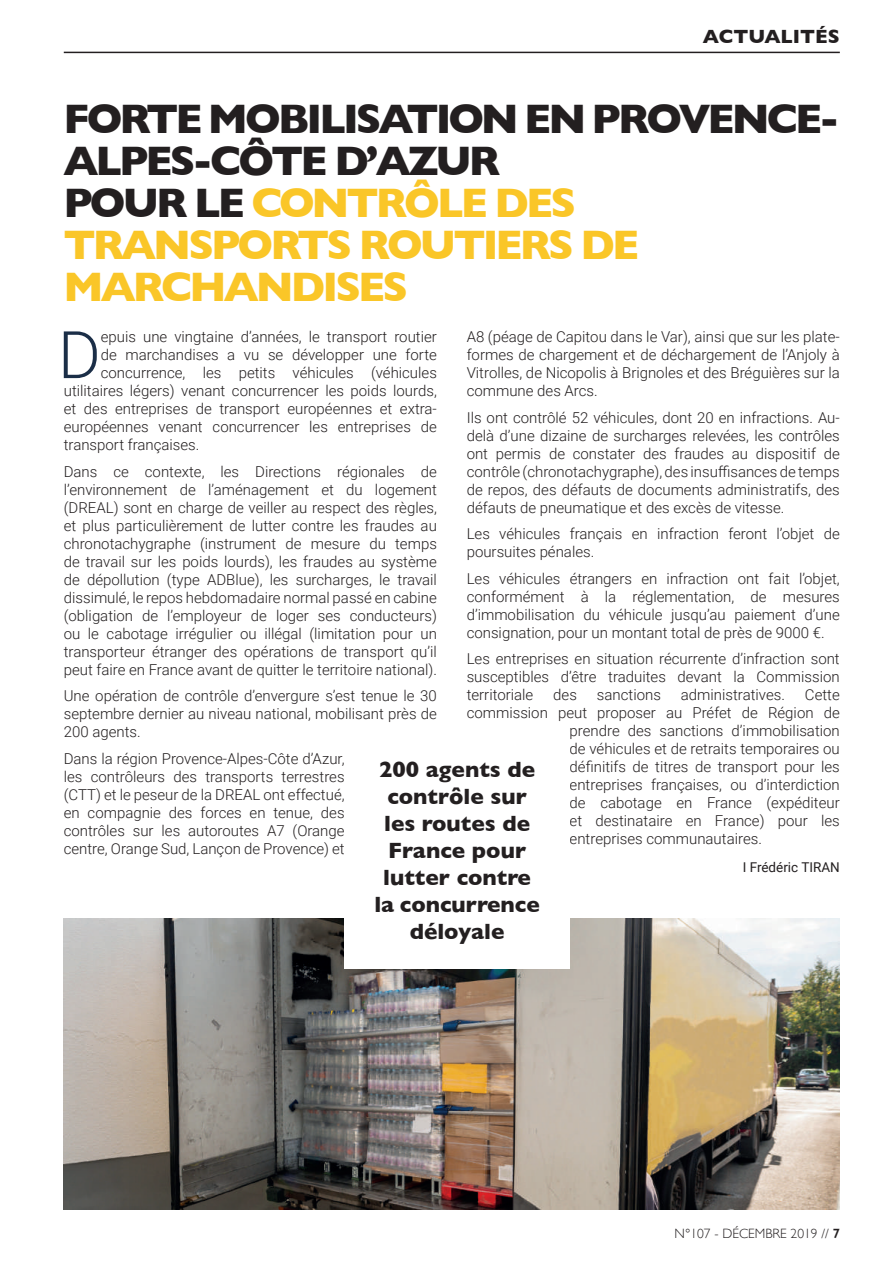
<style>
.page{position:relative;width:893px;height:1263px;background:#fff}
.page>*{position:absolute;margin:0;border:0;box-sizing:border-box;transform-origin:0 0}
.t1{font:300 65.7px "Roboto";color:#1b2e47}
.t2{font:700 42px/42px "Gill Sans";letter-spacing:-.07em;color:#231f20}
.t3{font:700 22.5px/27px "Gill Sans";color:#231f20;text-align:center}
.t4{font:700 19.5px "Gill Sans";color:#231f20}
.t5{font:300 15px/18px "Roboto";color:#231f20;text-align:justify}
.t6{font:300 13.5px "Gill Sans";color:#231f20}
.t7{font:13.5px "Roboto";color:#231f20}
.s1{color:#fac628}
.s2{font-weight:600}
</style>
<div class="page">
<hr style="left:64px;top:52px;width:776px;height:1px;background:#231f20">
<img style="left:64px;top:918px;width:776px;height:292px">
<div style="left:345px;top:732px;width:225px;height:237px;background:#fff"></div>
<h3 class="t4" style="left:703px;top:21px;width:138px">ACTUALITÉS</h3>
<h2 class="t2" style="left:63px;top:97px;width:778px">FORTE MOBILISATION EN PROVENCE-<br>ALPES-CÔTE D’AZUR<br>POUR LE <span class="s1">CONTRÔLE DES<br>TRANSPORTS ROUTIERS DE<br>MARCHANDISES</span></h2>
<h1 class="t1" style="left:58px;top:309px;width:44px">D</h1>
<p class="t5" style="left:101px;top:327px;width:337px">epuis une vingtaine d’années, le transport routier</p>
<p class="t5" style="left:467px;top:327px;width:375px">A8 (péage de Capitou dans le Var), ainsi que sur les plate&shy;formes de chargement et de déchargement de l’Anjoly à Vitrolles, de Nicopolis à Brignoles et des Bréguières sur la commune des Arcs.</p>
<p class="t5" style="left:467px;top:408px;width:375px">Ils ont contrôlé 52 véhicules, dont 20 en infractions. Au&shy;delà d’une dizaine de surcharges relevées, les contrôles ont permis de constater des fraudes au dispositif de contrôle (chronotachygraphe), des insuffisances de temps de repos, des défauts de documents administratifs, des défauts de pneumatique et des excès de vitesse.</p>
<p class="t5" style="left:467px;top:524px;width:375px">Les véhicules français en infraction feront l’objet de poursuites pénales.</p>
<p class="t5" style="left:467px;top:569px;width:375px">Les véhicules étrangers en infraction ont fait l’objet, conformément à la réglementation, de mesures d’immobilisation du véhicule jusqu’au paiement d’une consignation, pour un montant total de près de 9000 €.</p>
<p class="t5" style="left:467px;top:649px;width:375px">Les entreprises en situation récurrente d’infraction sont susceptibles d’être traduites devant la Commission territoriale</p>
<p class="t5" style="left:101px;top:345px;width:338px">de marchandises a vu se développer une forte</p>
<p class="t5" style="left:101px;top:363px;width:338px">concurrence, les petits véhicules (véhicules</p>
<p class="t5" style="left:64px;top:381px;width:375px">utilitaires légers) venant concurrencer les poids lourds,</p>
<p class="t5" style="left:64px;top:399px;width:375px">et des entreprises de transport européennes et extra-</p>
<p class="t5" style="left:64px;top:417px;width:375px">européennes venant concurrencer les entreprises de</p>
<p class="t5" style="left:64px;top:435px;width:137px">transport françaises.</p>
<p class="t5" style="left:64px;top:462px;width:375px">Dans ce contexte, les Directions régionales de l’environnement de l’aménagement et du logement (DREAL) sont en charge de veiller au respect des règles, et plus particulièrement de lutter contre les fraudes au chronotachygraphe (instrument de mesure du temps de travail sur les poids lourds), les fraudes au système de dépollution (type ADBlue), les surcharges, le travail dissimulé, le repos hebdomadaire normal passé en cabine (obligation de l’employeur de loger ses conducteurs) ou le cabotage irrégulier ou illégal (limitation pour un transporteur étranger des opérations de transport qu’il peut faire en France avant de quitter le territoire national).</p>
<p class="t5" style="left:64px;top:686px;width:375px">Une opération de contrôle d’envergure s’est tenue le 30 septembre dernier au niveau national, mobilisant près de 200 agents.</p>
<p class="t5" style="left:64px;top:749px;width:282px">Dans la région Provence-Alpes-Côte d’Azur, les contrôleurs des transports terrestres (CTT) et le peseur de la DREAL ont effectué, en compagnie des forces en tenue, des contrôles sur les autoroutes A7 (Orange centre, Orange Sud, Lançon de Provence) et</p>
<p class="t5" style="left:553px;top:685px;width:25px">des</p>
<p class="t5" style="left:597px;top:685px;width:65px">sanctions</p>
<p class="t5" style="left:681px;top:685px;width:106px">administratives.</p>
<p class="t5" style="left:805px;top:685px;width:36px">Cette</p>
<p class="t5" style="left:467px;top:703px;width:375px">commission peut proposer au Préfet de Région de</p>
<p class="t5" style="left:570px;top:721px;width:272px">prendre des sanctions d’immobilisation</p>
<p class="t5" style="left:570px;top:739px;width:272px">de véhicules et de retraits temporaires ou</p>
<p class="t5" style="left:570px;top:757px;width:272px">définitifs de titres de transport pour les</p>
<p class="t5" style="left:570px;top:775px;width:272px">entreprises françaises, ou d’interdiction</p>
<p class="t5" style="left:570px;top:793px;width:272px">de cabotage en France (expéditeur</p>
<p class="t5" style="left:570px;top:811px;width:272px">et destinataire en France) pour les</p>
<p class="t5" style="left:570px;top:829px;width:194px">entreprises communautaires.</p>
<h3 class="t3" style="left:374px;top:756px;width:167px">200 agents de contrôle sur les routes de<br>France pour lutter contre la concurrence déloyale</h3>
<p class="t7" style="left:743px;top:857px;width:99px">I Frédéric TIRAN</p>
<p class="t6" style="left:675px;top:1223px;width:167px">N°107 - DÉCEMBRE 2019 // <span class="s2">7</span></p>
</div>
